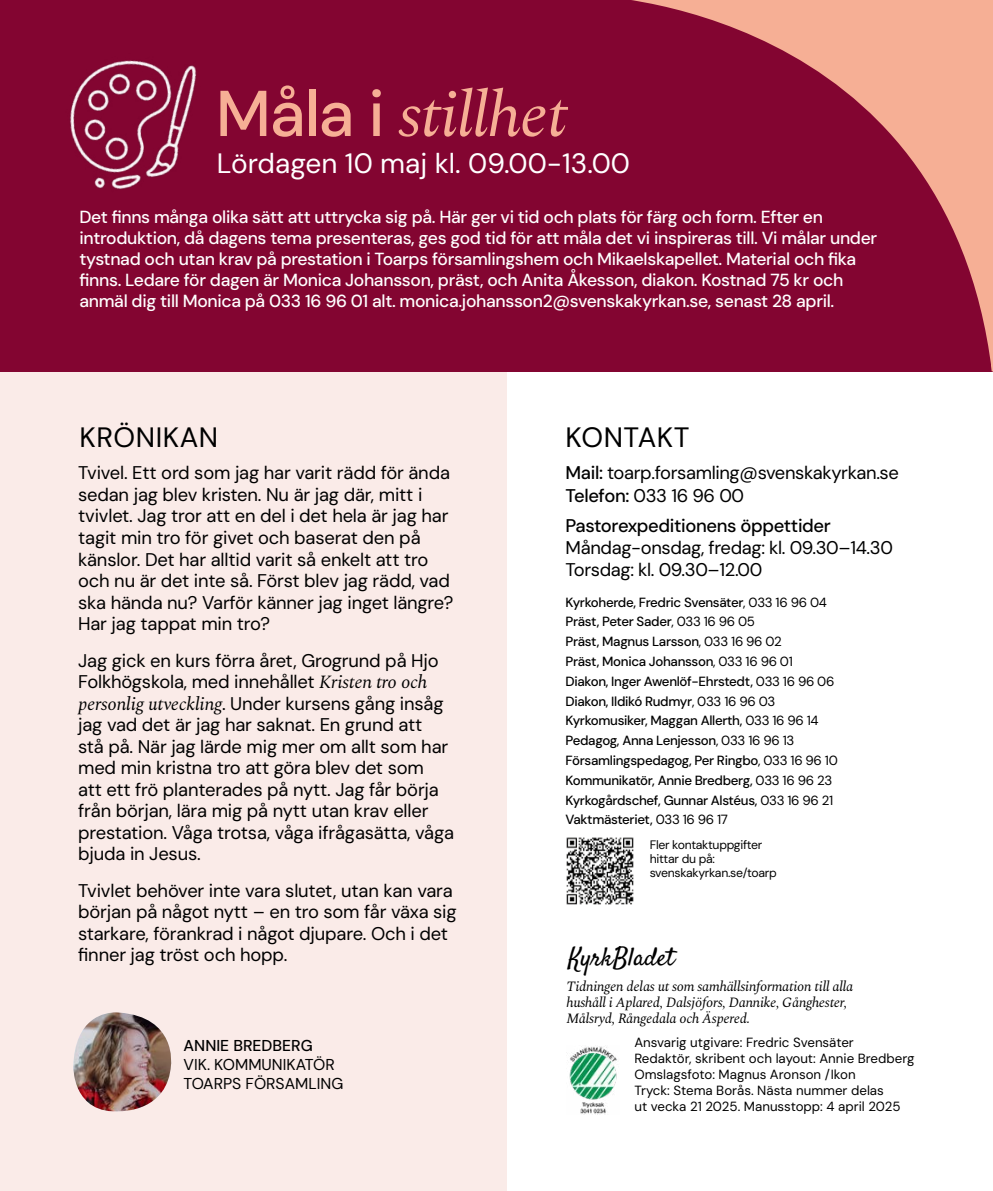
<style>
.page{position:relative;width:993px;height:1191px;background:#fff}
.page>*{position:absolute;margin:0;border:0;box-sizing:border-box;transform-origin:0 0}
.t1{font:italic 64.58px "Spectral";letter-spacing:-.02em;color:#f6af95}
.t2{font:28px "DM Sans";color:#fff}
.t3{font:28px "DM Sans";letter-spacing:.02em;color:#000}
.t4{font:25.38px "Satisfy";color:#000}
.t5{font:18.38px/21.5px "DM Sans";letter-spacing:-.01em;color:#000}
.t6{font:500 18.38px "DM Sans";letter-spacing:-.02em;color:#000}
.t7{font:500 17.5px/21px "DM Sans";letter-spacing:-.02em;color:#fff}
.t8{font:15.75px/18.9px "DM Sans";color:#000}
.t9{font:500 15.75px "DM Sans";color:#000}
.t10{font:italic 14px/15.9px "Spectral";letter-spacing:-.015em;color:#000}
.t11{font:500 13.3px/19.8px "DM Sans";letter-spacing:-.025em;color:#000}
.t12{font:13.3px/15.9px "DM Sans";color:#000}
.t13{font:12.25px/14px "DM Sans";letter-spacing:-.025em;color:#000}
.s1{font-family:"DM Sans";font-weight:500;font-style:normal}
.s2{font-family:"Spectral";font-style:italic}
.s3{font-weight:500}
.s4{font-weight:400}
</style>
<div class="page">
<div style="left:0;top:358px;width:506px;height:833px;background:#faebe8"></div>
<img style="left:569px;top:1046px;width:48px;height:68px">
<img style="left:566px;top:837px;width:68px;height:68px">
<img style="left:73px;top:1012px;width:99px;height:100px">
<div style="left:0;top:0;width:992px;height:371px;background:#830531"></div>
<svg style="left:585px;top:0;width:407px;height:372px"></svg>
<img style="left:70px;top:60px;width:127px;height:129px">
<h1 class="t1" style="left:216px;top:68px;width:352px"><span class="s1">Måla i</span> stillhet</h1>
<h2 class="t2" style="left:217px;top:146px;width:414px">Lördagen 10 maj kl. 09.00-13.00</h2>
<p class="t7" style="left:79px;top:206px;width:799px">Det finns många olika sätt att uttrycka sig på. Här ger vi tid och plats för färg och form. Efter en introduktion, då dagens tema presenteras, ges god tid för att måla det vi inspireras till. Vi målar under tystnad och utan krav på prestation i Toarps församlingshem och Mikaelskapellet. Material och fika finns. Ledare för dagen är Monica Johansson, präst, och Anita Åkesson, diakon. Kostnad 75 kr och anmäl dig till Monica på 033 16 96 01 alt. monica.johansson2@svenskakyrkan.se, senast 28 april.</p>
<h2 class="t3" style="left:79px;top:420px;width:140px">KRÖNIKAN</h2>
<h2 class="t3" style="left:565px;top:420px;width:125px">KONTAKT</h2>
<p class="t5" style="left:78px;top:462px;width:376px">Tvivel. Ett ord som jag har varit rädd för ända sedan jag blev kristen. Nu är jag där, mitt i tvivlet. Jag tror att en del i det hela är jag har tagit min tro för givet och baserat den på känslor. Det har alltid varit så enkelt att tro och nu är det inte så. Först blev jag rädd, vad ska hända nu? Varför känner jag inget längre?<br>Har jag tappat min tro?</p>
<p class="t5" style="left:78px;top:649px;width:377px">Jag gick en kurs förra året, Grogrund på Hjo Folkhögskola, med innehållet <span class="s2">Kristen tro och personlig utveckling</span>. Under kursens gång insåg jag vad det är jag har saknat. En grund att<br>stå på. När jag lärde mig mer om allt som har med min kristna tro att göra blev det som<br>att ett frö planterades på nytt. Jag får börja från början, lära mig på nytt utan krav eller prestation. Våga trotsa, våga ifrågasätta, våga bjuda in Jesus.</p>
<p class="t5" style="left:78px;top:879px;width:380px">Tvivlet behöver inte vara slutet, utan kan vara början på något nytt – en tro som får växa sig starkare, förankrad i något djupare. Och i det finner jag tröst och hopp.</p>
<p class="t9" style="left:183px;top:1035px;width:131px">ANNIE BREDBERG</p>
<p class="t8" style="left:183px;top:1054px;width:161px">VIK. KOMMUNIKATÖR<br>TOARPS FÖRSAMLING</p>
<p class="t5" style="left:565px;top:462px;width:335px;line-height:22.1px"><span class="s3">Mail:</span> toarp.forsamling@svenskakyrkan.se<br><span class="s3">Telefon:</span> 033 16 96 00</p>
<p class="t6" style="left:565px;top:514px;width:267px">Pastorexpeditionens öppettider</p>
<p class="t5" style="left:565px;top:537px;width:329px;line-height:22.1px">Måndag-onsdag, fredag: kl. 09.30–14.30<br>Torsdag: kl. 09.30–12.00</p>
<p class="t11" style="left:565px;top:592px;width:273px">Kyrkoherde, Fredric Svensäter<span class="s4">, 033 16 96 04<br></span>Präst, Peter Sader<span class="s4">, 033 16 96 05<br></span>Präst, Magnus Larsson<span class="s4">, 033 16 96 02<br></span>Präst, Monica Johansson<span class="s4">, 033 16 96 01<br></span>Diakon, Inger Awenlöf-Ehrstedt, <span class="s4">033 16 96 06<br></span>Diakon, Ildikó Rudmyr<span class="s4">, 033 16 96 03<br></span>Kyrkomusiker, Maggan Allerth, <span class="s4">033 16 96 14<br></span>Pedagog, Anna Lenjesson<span class="s4">, 033 16 96 13<br></span>Församlingspedagog, Per Ringbo<span class="s4">, 033 16 96 10<br></span>Kommunikatör, Annie Bredberg, <span class="s4">033 16 96 23<br></span>Kyrkogårdschef, Gunnar Alstéus, <span class="s4">033 16 96 21<br></span>Vaktmästeriet, <span class="s4">033 16 96 17</span></p>
<p class="t13" style="left:649px;top:837px;width:128px">Fler kontaktuppgifter hittar du på: svenskakyrkan.se/toarp</p>
<h3 class="t4" style="left:568px;top:940px;width:107px">KyrkBladet</h3>
<p class="t10" style="left:566px;top:977px;width:288px">Tidningen delas ut som samhällsinformation till alla hushåll i Aplared, Dalsjöfors, Dannike, Gånghester,<br>Målsryd, Rångedala och Äspered.</p>
<p class="t12" style="left:634px;top:1034px;width:281px">Ansvarig utgivare: Fredric Svensäter<br>Redaktör, skribent och layout: Annie Bredberg Omslagsfoto: Magnus Aronson /Ikon<br>Tryck: Stema Borås. Nästa nummer delas<br>ut vecka 21 2025. Manusstopp: 4 april 2025</p>
</div>
